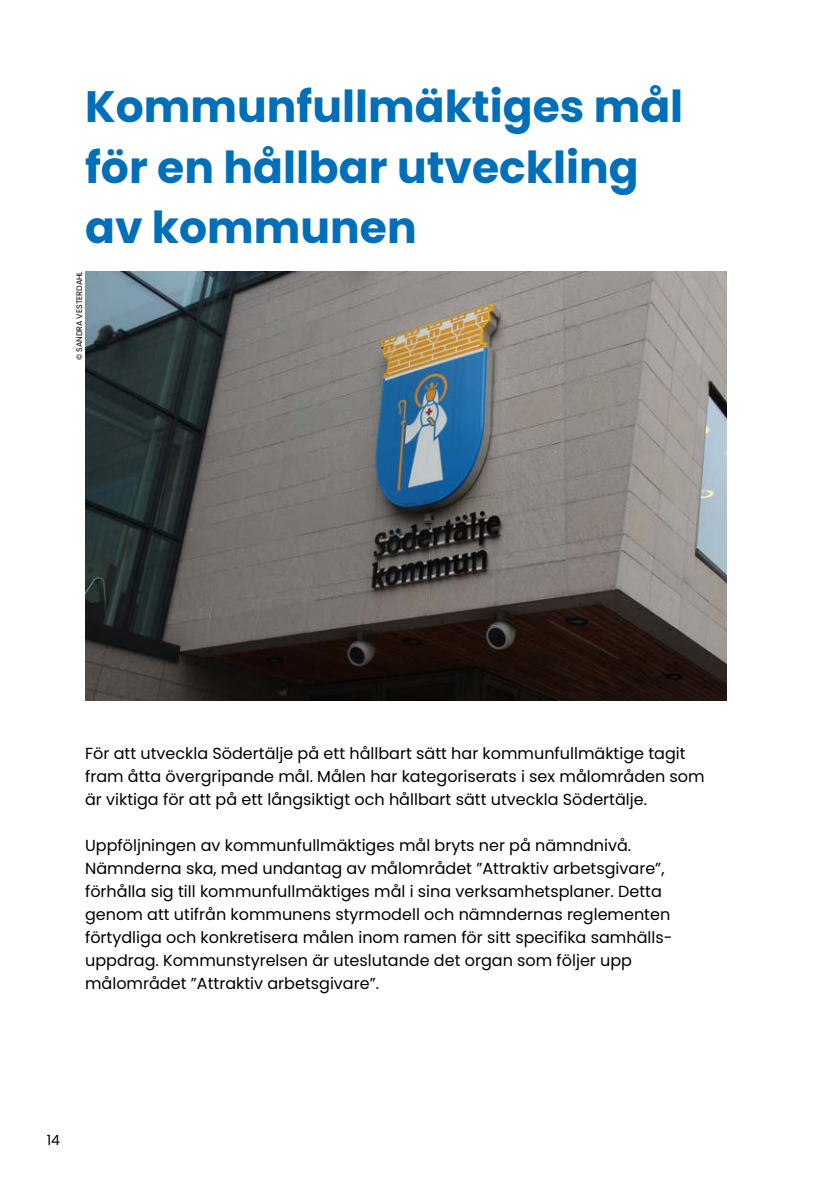
<style>
.page{position:relative;width:840px;height:1191px;background:#fff}
.page>*{position:absolute;margin:0;border:0;box-sizing:border-box;transform-origin:0 0}
.t1{font:700 44px/60px "Poppins Latin";color:#006fba}
.t2{font:16px/23px "Poppins Latin";color:#000}
.t3{font:14px "Poppins Latin";color:#000}
.t4{font:8px "Poppins Latin";color:#000}
</style>
<div class="page">
<img style="left:85px;top:271px;width:641px;height:429px">
<h1 class="t1" style="left:85px;top:77px;width:599px">Kommunfullmäktiges mål för en hållbar utveckling av kommunen</h1>
<p class="t4" style="left:74px;top:360px;width:90px;rotate:-90deg">© SANDRA VESTERDAHL</p>
<p class="t2" style="left:85px;top:741px;width:620px">För att utveckla Södertälje på ett hållbart sätt har kommunfullmäktige tagit fram åtta övergripande mål. Målen har kategoriserats i sex målområden som är viktiga för att på ett långsiktigt och hållbart sätt utveckla Södertälje.</p>
<p class="t2" style="left:85px;top:833px;width:588px">Uppföljningen av kommunfullmäktiges mål bryts ner på nämndnivå.<br>Nämnderna ska, med undantag av målområdet ”Attraktiv arbetsgivare”, förhålla sig till kommunfullmäktiges mål i sina verksamhetsplaner. Detta genom att utifrån kommunens styrmodell och nämndernas reglementen förtydliga och konkretisera målen inom ramen för sitt specifika samhälls&shy;uppdrag. Kommunstyrelsen är uteslutande det organ som följer upp målområdet ”Attraktiv arbetsgivare”.</p>
<p class="t3" style="left:47px;top:1131px;width:15px">14</p>
</div>
